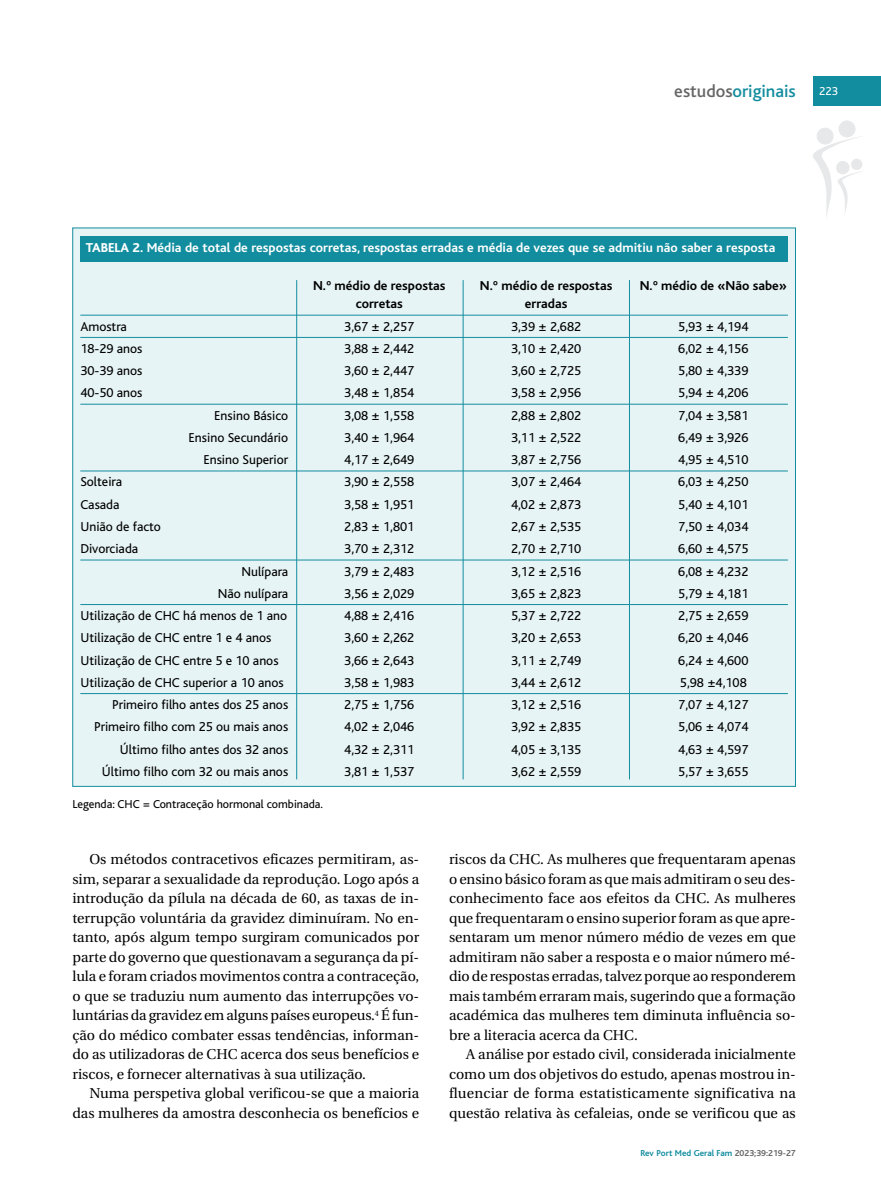
<style>
.page{position:relative;width:881px;height:1191px;background:#fff}
.page>*{position:absolute;margin:0;border:0;box-sizing:border-box;transform-origin:0 0}
.t1{font:500 18px "Bliss";color:#128d9f}
.t2{font:14.25px/19.5px "Utopia";color:#000;text-align:justify}
.t3{font:13.5px "Bliss";color:#000}
.t4{font:700 13.5px "Bliss";color:#fff}
.t5{font:700 13.5px "Bliss";color:#000}
.t6{font:12px "Bliss";color:#000}
.t7{font:12px "Bliss";color:#fff}
.t8{font:700 9px "Bliss";color:#128d9f}
.s1{color:#666}
.s2{font-weight:800}
</style>
<div class="page">
<svg style="left:813px;top:120px;width:49px;height:97px"></svg>
<div style="left:812px;top:77px;width:68px;height:29px;background:#128d9f"></div>
<div style="left:73px;top:228px;width:721px;height:558px;background:#e7f4f5"></div>
<hr style="left:80px;top:315px;width:707px;height:1px;background:#128d9f">
<hr style="left:80px;top:337px;width:707px;height:1px;background:#128d9f">
<hr style="left:80px;top:404px;width:707px;height:1px;background:#128d9f">
<hr style="left:80px;top:470px;width:707px;height:1px;background:#128d9f">
<hr style="left:80px;top:559px;width:707px;height:1px;background:#128d9f">
<hr style="left:80px;top:604px;width:707px;height:1px;background:#128d9f">
<hr style="left:80px;top:693px;width:707px;height:1px;background:#128d9f">
<div style="left:81px;top:236px;width:706px;height:25px;background:#128d9f"></div>
<hr style="left:296px;top:280px;width:1px;height:499px;background:#128d9f">
<hr style="left:462px;top:280px;width:1px;height:499px;background:#128d9f">
<hr style="left:629px;top:280px;width:1px;height:499px;background:#128d9f">
<p class="t1" style="left:674px;top:85px;width:123px"><span class="s1">estudos</span>originais</p>
<p class="t7" style="left:819px;top:87px;width:20px">223</p>
<p class="t4" style="left:86px;top:243px;width:690px"><span class="s2">TABELA 2.</span> Média de total de respostas corretas, respostas erradas e média de vezes que se admitiu não saber a resposta</p>
<p class="t5" style="left:313px;top:281px;width:134px">N.º médio de respostas</p>
<p class="t5" style="left:479px;top:281px;width:134px">N.º médio de respostas</p>
<p class="t5" style="left:639px;top:281px;width:149px">N.º médio de «Não sabe»</p>
<p class="t5" style="left:355px;top:299px;width:49px">corretas</p>
<p class="t5" style="left:524px;top:299px;width:44px">erradas</p>
<p class="t3" style="left:80px;top:322px;width:48px">Amostra</p>
<p class="t3" style="left:344px;top:322px;width:72px">3,67 ± 2,257</p>
<p class="t3" style="left:511px;top:322px;width:72px">3,39 ± 2,682</p>
<p class="t3" style="left:678px;top:322px;width:72px">5,93 ± 4,194</p>
<p class="t3" style="left:80px;top:344px;width:64px">18-29 anos</p>
<p class="t3" style="left:344px;top:344px;width:72px">3,88 ± 2,442</p>
<p class="t3" style="left:511px;top:344px;width:72px">3,10 ± 2,420</p>
<p class="t3" style="left:678px;top:344px;width:72px">6,02 ± 4,156</p>
<p class="t3" style="left:80px;top:366px;width:64px">30-39 anos</p>
<p class="t3" style="left:344px;top:366px;width:72px">3,60 ± 2,447</p>
<p class="t3" style="left:511px;top:366px;width:72px">3,60 ± 2,725</p>
<p class="t3" style="left:678px;top:366px;width:72px">5,80 ± 4,339</p>
<p class="t3" style="left:80px;top:388px;width:64px">40-50 anos</p>
<p class="t3" style="left:344px;top:388px;width:72px">3,48 ± 1,854</p>
<p class="t3" style="left:511px;top:388px;width:72px">3,58 ± 2,956</p>
<p class="t3" style="left:678px;top:388px;width:72px">5,94 ± 4,206</p>
<p class="t3" style="left:214px;top:411px;width:75px">Ensino Básico</p>
<p class="t3" style="left:344px;top:411px;width:72px">3,08 ± 1,558</p>
<p class="t3" style="left:511px;top:411px;width:72px">2,88 ± 2,802</p>
<p class="t3" style="left:678px;top:411px;width:72px">7,04 ± 3,581</p>
<p class="t3" style="left:188px;top:433px;width:101px">Ensino Secundário</p>
<p class="t3" style="left:344px;top:433px;width:72px">3,40 ± 1,964</p>
<p class="t3" style="left:511px;top:433px;width:72px">3,11 ± 2,522</p>
<p class="t3" style="left:678px;top:433px;width:72px">6,49 ± 3,926</p>
<p class="t3" style="left:203px;top:455px;width:86px">Ensino Superior</p>
<p class="t3" style="left:344px;top:455px;width:72px">4,17 ± 2,649</p>
<p class="t3" style="left:511px;top:455px;width:72px">3,87 ± 2,756</p>
<p class="t3" style="left:678px;top:455px;width:72px">4,95 ± 4,510</p>
<p class="t3" style="left:80px;top:477px;width:43px">Solteira</p>
<p class="t3" style="left:344px;top:477px;width:72px">3,90 ± 2,558</p>
<p class="t3" style="left:511px;top:477px;width:72px">3,07 ± 2,464</p>
<p class="t3" style="left:678px;top:477px;width:72px">6,03 ± 4,250</p>
<p class="t3" style="left:80px;top:500px;width:41px">Casada</p>
<p class="t3" style="left:344px;top:500px;width:72px">3,58 ± 1,951</p>
<p class="t3" style="left:511px;top:500px;width:72px">4,02 ± 2,873</p>
<p class="t3" style="left:678px;top:500px;width:72px">5,40 ± 4,101</p>
<p class="t3" style="left:80px;top:522px;width:82px">União de facto</p>
<p class="t3" style="left:344px;top:522px;width:72px">2,83 ± 1,801</p>
<p class="t3" style="left:511px;top:522px;width:72px">2,67 ± 2,535</p>
<p class="t3" style="left:678px;top:522px;width:72px">7,50 ± 4,034</p>
<p class="t3" style="left:80px;top:544px;width:59px">Divorciada</p>
<p class="t3" style="left:344px;top:544px;width:72px">3,70 ± 2,312</p>
<p class="t3" style="left:511px;top:544px;width:72px">2,70 ± 2,710</p>
<p class="t3" style="left:678px;top:544px;width:72px">6,60 ± 4,575</p>
<p class="t3" style="left:241px;top:566px;width:48px">Nulípara</p>
<p class="t3" style="left:344px;top:566px;width:72px">3,79 ± 2,483</p>
<p class="t3" style="left:511px;top:566px;width:72px">3,12 ± 2,516</p>
<p class="t3" style="left:678px;top:566px;width:72px">6,08 ± 4,232</p>
<p class="t3" style="left:218px;top:589px;width:72px">Não nulípara</p>
<p class="t3" style="left:344px;top:589px;width:72px">3,56 ± 2,029</p>
<p class="t3" style="left:511px;top:589px;width:72px">3,65 ± 2,823</p>
<p class="t3" style="left:678px;top:589px;width:72px">5,79 ± 4,181</p>
<p class="t3" style="left:80px;top:611px;width:208px">Utilização de CHC há menos de 1 ano</p>
<p class="t3" style="left:344px;top:611px;width:72px">4,88 ± 2,416</p>
<p class="t3" style="left:511px;top:611px;width:72px">5,37 ± 2,722</p>
<p class="t3" style="left:678px;top:611px;width:72px">2,75 ± 2,659</p>
<p class="t3" style="left:80px;top:633px;width:193px">Utilização de CHC entre 1 e 4 anos</p>
<p class="t3" style="left:344px;top:633px;width:72px">3,60 ± 2,262</p>
<p class="t3" style="left:511px;top:633px;width:72px">3,20 ± 2,653</p>
<p class="t3" style="left:678px;top:633px;width:72px">6,20 ± 4,046</p>
<p class="t3" style="left:80px;top:655px;width:200px">Utilização de CHC entre 5 e 10 anos</p>
<p class="t3" style="left:344px;top:655px;width:72px">3,66 ± 2,643</p>
<p class="t3" style="left:511px;top:655px;width:72px">3,11 ± 2,749</p>
<p class="t3" style="left:678px;top:655px;width:72px">6,24 ± 4,600</p>
<p class="t3" style="left:80px;top:678px;width:205px">Utilização de CHC superior a 10 anos</p>
<p class="t3" style="left:344px;top:678px;width:72px">3,58 ± 1,983</p>
<p class="t3" style="left:511px;top:678px;width:72px">3,44 ± 2,612</p>
<p class="t3" style="left:679px;top:678px;width:68px">5,98 ±4,108</p>
<p class="t3" style="left:112px;top:700px;width:178px">Primeiro filho antes dos 25 anos</p>
<p class="t3" style="left:344px;top:700px;width:72px">2,75 ± 1,756</p>
<p class="t3" style="left:511px;top:700px;width:72px">3,12 ± 2,516</p>
<p class="t3" style="left:678px;top:700px;width:72px">7,07 ± 4,127</p>
<p class="t3" style="left:94px;top:722px;width:195px">Primeiro filho com 25 ou mais anos</p>
<p class="t3" style="left:344px;top:722px;width:72px">4,02 ± 2,046</p>
<p class="t3" style="left:511px;top:722px;width:72px">3,92 ± 2,835</p>
<p class="t3" style="left:678px;top:722px;width:72px">5,06 ± 4,074</p>
<p class="t3" style="left:120px;top:744px;width:170px">Último filho antes dos 32 anos</p>
<p class="t3" style="left:344px;top:744px;width:72px">4,32 ± 2,311</p>
<p class="t3" style="left:511px;top:744px;width:72px">4,05 ± 3,135</p>
<p class="t3" style="left:678px;top:744px;width:72px">4,63 ± 4,597</p>
<p class="t3" style="left:102px;top:767px;width:188px">Último filho com 32 ou mais anos</p>
<p class="t3" style="left:344px;top:767px;width:72px">3,81 ± 1,537</p>
<p class="t3" style="left:511px;top:767px;width:72px">3,62 ± 2,559</p>
<p class="t3" style="left:678px;top:767px;width:72px">5,57 ± 3,655</p>
<p class="t6" style="left:72px;top:800px;width:252px">Legenda: CHC = Contraceção hormonal combinada.</p>
<p class="t2" style="left:72px;top:851px;width:348px;text-indent:17px">Os métodos contracetivos eficazes permitiram, as&shy;sim, separar a sexualidade da reprodução. Logo após a introdução da pílula na década de 60, as taxas de in&shy;terrupção voluntária da gravidez diminuíram. No en&shy;tanto, após algum tempo surgiram comunicados por parte do governo que questionavam a segurança da pí&shy;lula e foram criados movimentos contra a contraceção, o que se traduziu num aumento das interrupções vo&shy;luntárias da gravidez em alguns países europeus.<sup>4</sup> É fun&shy;ção do médico combater essas tendências, informan&shy;do as utilizadoras de CHC acerca dos seus benefícios e riscos, e fornecer alternativas à sua utilização.</p>
<p class="t2" style="left:72px;top:1085px;width:348px;text-align:right">Numa perspetiva global verificou-se que a maioria das mulheres da amostra desconhecia os benefícios e</p>
<p class="t2" style="left:449px;top:851px;width:348px">riscos da CHC. As mulheres que frequentaram apenas o ensino básico foram as que mais admitiram o seu des&shy;conhecimento face aos efeitos da CHC. As mulheres que frequentaram o ensino superior foram as que apre&shy;sentaram um menor número médio de vezes em que admitiram não saber a resposta e o maior número mé&shy;dio de respostas erradas, talvez porque ao responderem mais também erraram mais, sugerindo que a formação académica das mulheres tem diminuta influência so&shy;bre a literacia acerca da CHC.</p>
<p class="t2" style="left:449px;top:1046px;width:348px;text-indent:17px">A análise por estado civil, considerada inicialmente como um dos objetivos do estudo, apenas mostrou in&shy;fluenciar de forma estatisticamente significativa na questão relativa às cefaleias, onde se verificou que as</p>
<p class="t8" style="left:640px;top:1149px;width:157px">Rev Port Med Geral Fam <span class="s1">2023;39:219-27</span></p>
</div>
